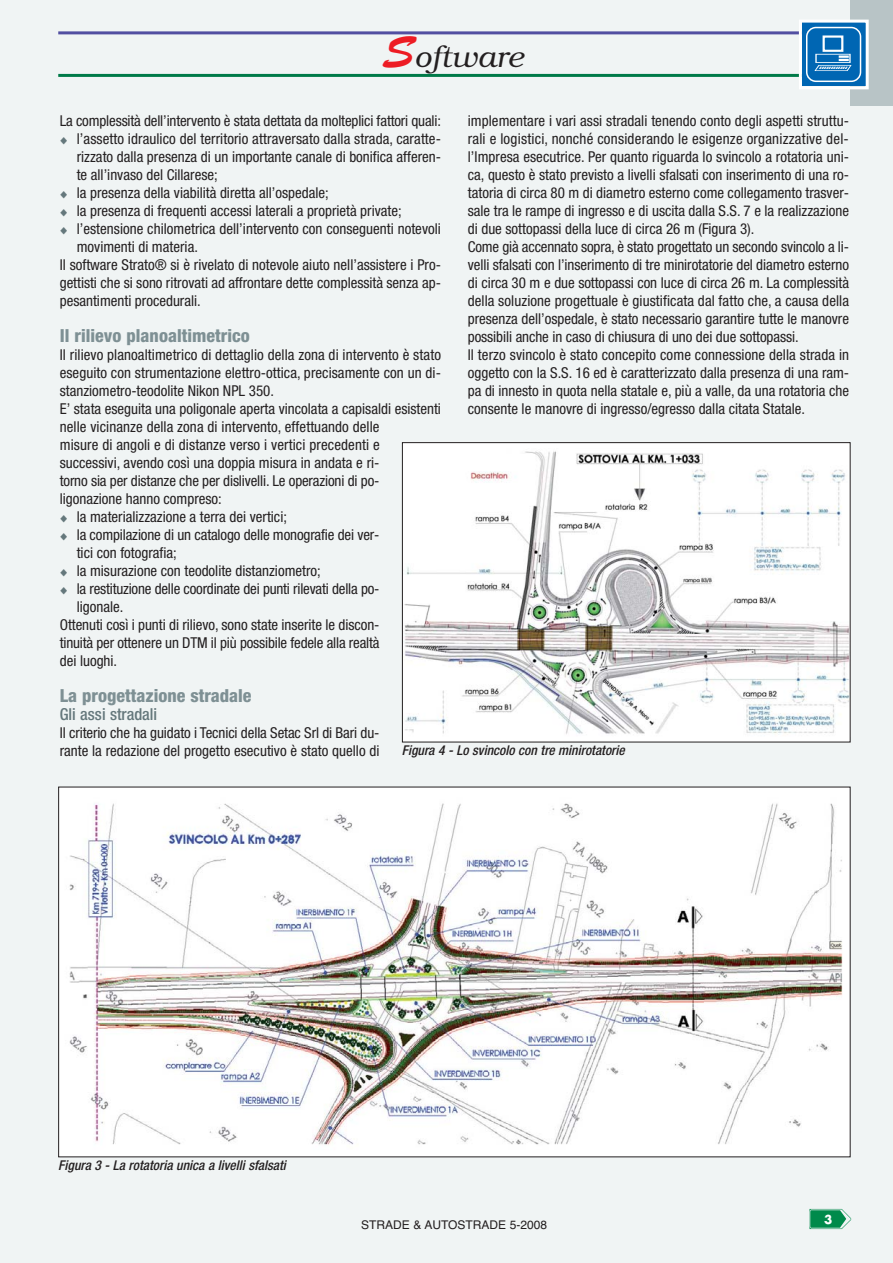
<style>
.page{position:relative;width:893px;height:1263px;background:#fff}
.page>*{position:absolute;margin:0;border:0;box-sizing:border-box;transform-origin:0 0}
.t1{font:italic 300 30px "Bookman";color:#231f20}
.t2{font:800 condensed 18px "Helvetica Neue";color:#7e9094}
.t3{font:500 condensed 16.5px "Helvetica Neue";color:#65787c}
.t4{font:condensed 15px/18px "Helvetica Neue";color:#231f20}
.t5{font:italic 500 condensed 13.5px "Helvetica Neue";color:#231f20}
.t6{font:12px "Helvetica";color:#231f20}
.t7{font:700 12px "Futura";color:#fff}
.s1{font-family:"Brush Script";font-weight:400;font-style:normal;font-size:45px;color:#ed1c24}
</style>
<div class="page">
<div style="left:0;top:0;width:892px;height:1263px;background:#f0f4f4"></div>
<img style="left:810px;top:1209px;width:41px;height:20px">
<hr style="left:58px;top:31px;width:790px;height:3px;background:#524fa1">
<hr style="left:58px;top:74px;width:790px;height:3px;background:#007a48">
<div style="left:850px;top:0;width:42px;height:106px;background:#b8c4c6"></div>
<div style="left:802px;top:23px;width:64px;height:63px;background:#0066b3"></div>
<div style="left:799px;top:20px;width:70px;height:69px;border:3px solid #fff"></div>
<svg style="left:806px;top:27px;width:55px;height:55px"></svg>
<img style="left:60px;top:792px;width:788px;height:363px">
<div style="left:402px;top:443px;width:448px;height:299px;background:#fff"></div>
<img style="left:404px;top:451px;width:444px;height:283px">
<div style="left:402px;top:442px;width:448px;height:300px;border:1px solid #231f20"></div>
<h1 class="t1" style="left:382px;top:46px;width:143px"><span class="s1">S</span>oftware</h1>
<p class="t4" style="left:60px;top:113px;width:383px">La complessità dell’intervento è stata dettata da molteplici fattori quali:</p>
<p class="t4" style="left:77px;top:131px;width:366px">l’assetto idraulico del territorio attraversato dalla strada, caratte-</p>
<p class="t4" style="left:77px;top:149px;width:366px">rizzato dalla presenza di un importante canale di bonifica afferen-</p>
<p class="t4" style="left:77px;top:167px;width:142px">te all’invaso del Cillarese;</p>
<p class="t4" style="left:77px;top:185px;width:253px">la presenza della viabilità diretta all’ospedale;</p>
<p class="t4" style="left:77px;top:203px;width:326px">la presenza di frequenti accessi laterali a proprietà private;</p>
<p class="t4" style="left:77px;top:221px;width:366px">l’estensione chilometrica dell’intervento con conseguenti notevoli</p>
<p class="t4" style="left:77px;top:239px;width:123px">movimenti di materia.</p>
<p class="t4" style="left:60px;top:257px;width:383px">Il software Strato® si è rivelato di notevole aiuto nell’assistere i Pro-</p>
<p class="t4" style="left:60px;top:275px;width:383px">gettisti che si sono ritrovati ad affrontare dette complessità senza ap-</p>
<p class="t4" style="left:60px;top:293px;width:143px">pesantimenti procedurali.</p>
<p class="t2" style="left:60px;top:329px;width:191px">Il rilievo planoaltimetrico</p>
<p class="t4" style="left:60px;top:347px;width:383px">Il rilievo planoaltimetrico di dettaglio della zona di intervento è stato</p>
<p class="t4" style="left:60px;top:365px;width:383px">eseguito con strumentazione elettro-ottica, precisamente con un di-</p>
<p class="t4" style="left:60px;top:383px;width:216px">stanziometro-teodolite Nikon NPL 350.</p>
<p class="t4" style="left:60px;top:401px;width:383px">E’ stata eseguita una poligonale aperta vincolata a capisaldi esistenti</p>
<p class="t4" style="left:60px;top:419px;width:321px">nelle vicinanze della zona di intervento, effettuando delle</p>
<p class="t4" style="left:60px;top:437px;width:321px">misure di angoli e di distanze verso i vertici precedenti e</p>
<p class="t4" style="left:60px;top:455px;width:321px">successivi, avendo così una doppia misura in andata e ri-</p>
<p class="t4" style="left:60px;top:473px;width:321px">torno sia per distanze che per dislivelli. Le operazioni di po-</p>
<p class="t4" style="left:60px;top:491px;width:164px">ligonazione hanno compreso:</p>
<p class="t4" style="left:77px;top:509px;width:212px">la materializzazione a terra dei vertici;</p>
<p class="t4" style="left:77px;top:527px;width:304px">la compilazione di un catalogo delle monografie dei ver-</p>
<p class="t4" style="left:77px;top:545px;width:101px">tici con fotografia;</p>
<p class="t4" style="left:77px;top:563px;width:245px">la misurazione con teodolite distanziometro;</p>
<p class="t4" style="left:77px;top:581px;width:304px">la restituzione delle coordinate dei punti rilevati della po-</p>
<p class="t4" style="left:77px;top:599px;width:48px">ligonale.</p>
<p class="t4" style="left:60px;top:617px;width:321px">Ottenuti così i punti di rilievo, sono state inserite le discon-</p>
<p class="t4" style="left:60px;top:635px;width:321px">tinuità per ottenere un DTM il più possibile fedele alla realtà</p>
<p class="t4" style="left:60px;top:653px;width:59px">dei luoghi.</p>
<p class="t2" style="left:60px;top:689px;width:193px">La progettazione stradale</p>
<p class="t3" style="left:60px;top:708px;width:99px">Gli assi stradali</p>
<p class="t4" style="left:60px;top:725px;width:321px">Il criterio che ha guidato i Tecnici della Setac Srl di Bari du&shy;rante la redazione del progetto esecutivo è stato quello di</p>
<p class="t4" style="left:468px;top:113px;width:383px">implementare i vari assi stradali tenendo conto degli aspetti struttu&shy;rali e logistici, nonché considerando le esigenze organizzative del&shy;l’Impresa esecutrice. Per quanto riguarda lo svincolo a rotatoria uni&shy;ca, questo è stato previsto a livelli sfalsati con inserimento di una ro&shy;tatoria di circa 80 m di diametro esterno come collegamento trasver&shy;sale tra le rampe di ingresso e di uscita dalla S.S. 7 e la realizzazione di due sottopassi della luce di circa 26 m (Figura 3).<br>Come già accennato sopra, è stato progettato un secondo svincolo a li&shy;velli sfalsati con l’inserimento di tre minirotatorie del diametro esterno di circa 30 m e due sottopassi con luce di circa 26 m. La complessità della soluzione progettuale è giustificata dal fatto che, a causa della presenza dell’ospedale, è stato necessario garantire tutte le manovre possibili anche in caso di chiusura di uno dei due sottopassi.<br>Il terzo svincolo è stato concepito come connessione della strada in oggetto con la S.S. 16 ed è caratterizzato dalla presenza di una ram&shy;pa di innesto in quota nella statale e, più a valle, da una rotatoria che consente le manovre di ingresso/egresso dalla citata Statale.</p>
<p class="t5" style="left:402px;top:746px;width:227px">Figura 4 - Lo svincolo con tre minirotatorie</p>
<p class="t5" style="left:58px;top:1161px;width:232px">Figura 3 - La rotatoria unica a livelli sfalsati</p>
<p class="t6" style="left:361px;top:1220px;width:188px">STRADE &amp; AUTOSTRADE 5-2008</p>
<p class="t7" style="left:824px;top:1214px;width:10px">3</p>
</div>
